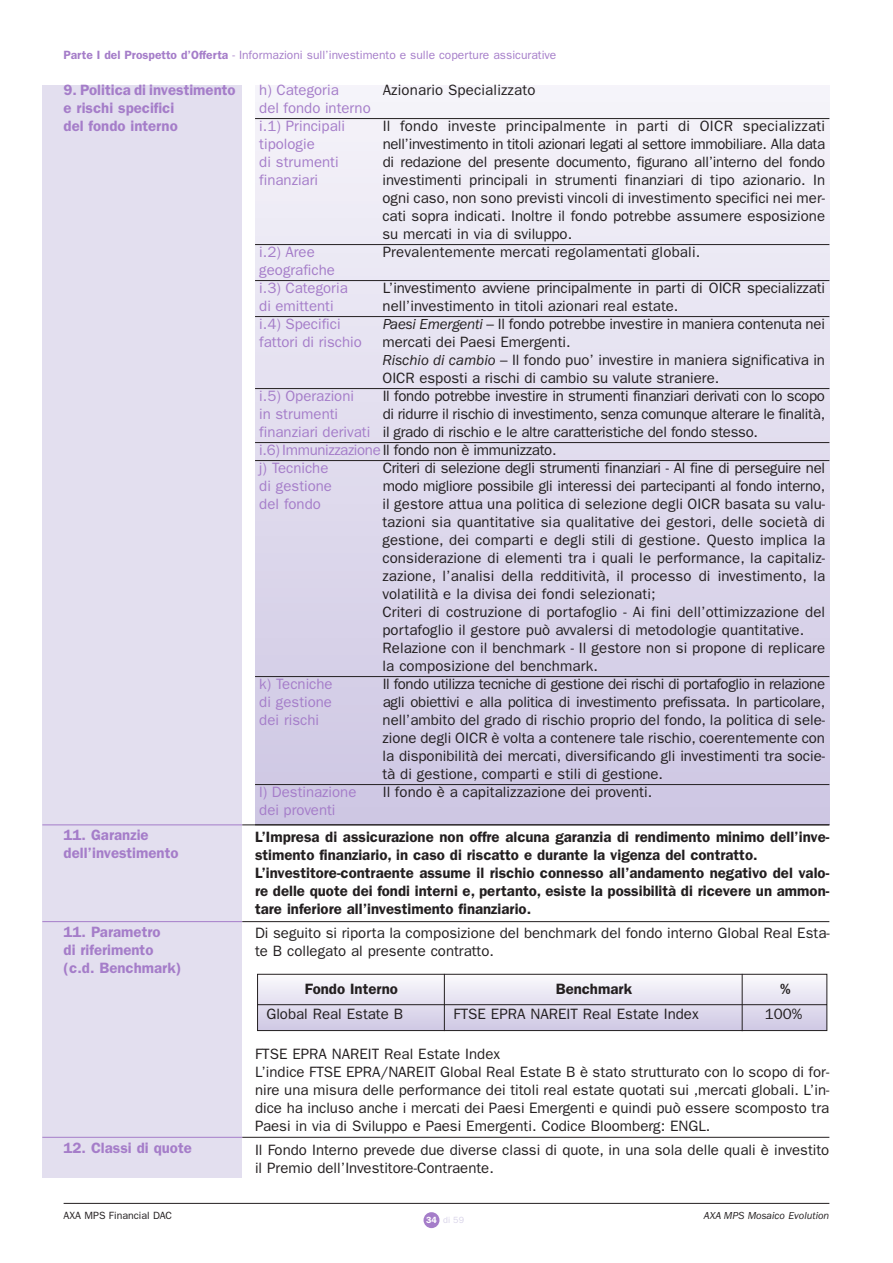
<style>
.page{position:relative;width:893px;height:1263px;background:#fff}
.page>*{position:absolute;margin:0;border:0;box-sizing:border-box;transform-origin:0 0}
.t1{font:15px/18px "Franklin Gothic";color:#231f20}
.t2{font:15px/18px "Franklin Gothic";letter-spacing:-.02em;color:#231f20}
.t3{font:600 15px/18px "Franklin Gothic";color:#231f20}
.t4{font:15px/18px "Franklin Gothic";color:#a57dc9}
.t5{font:600 15px/18px "Franklin Gothic";color:#a57dc9}
.t6{font:15px "Franklin Gothic";letter-spacing:-.025em;color:#231f20}
.t7{font:15px "Franklin Gothic";letter-spacing:.02em;color:#231f20}
.t8{font:12px "Franklin Gothic";color:#a57dc9}
.t9{font:italic 10.5px "Franklin Gothic";color:#231f20}
.t10{font:10.5px "Franklin Gothic";color:#231f20}
.t11{font:9px "Franklin Gothic";color:#d8d3e9}
.s1{font-weight:600}
.s2{font-style:italic}
.s3{color:#a57dc9}
.s4{font-weight:600;color:#fff}
</style>
<div class="page">
<div style="left:255px;top:85px;width:574px;height:740px;background:linear-gradient(to bottom,#f4f3f9,#cdc6e3)"></div>
<div style="left:423px;top:1212px;width:16px;height:16px;background:#a57dc9;border-radius:50%"></div>
<div style="left:42px;top:85px;width:200px;height:1093px;background:#e3dfef"></div>
<hr style="left:255px;top:118px;width:574px;height:1px;background:#231f20">
<hr style="left:255px;top:244px;width:574px;height:1px;background:#231f20">
<hr style="left:255px;top:280px;width:574px;height:1px;background:#231f20">
<hr style="left:255px;top:316px;width:574px;height:1px;background:#231f20">
<hr style="left:255px;top:388px;width:574px;height:1px;background:#231f20">
<hr style="left:255px;top:442px;width:574px;height:1px;background:#231f20">
<hr style="left:255px;top:460px;width:574px;height:1px;background:#231f20">
<hr style="left:255px;top:676px;width:574px;height:1px;background:#231f20">
<hr style="left:255px;top:784px;width:574px;height:1px;background:#231f20">
<hr style="left:255px;top:824px;width:574px;height:1px;background:#231f20">
<svg style="left:257px;top:974px;width:570px;height:57px"></svg>
<hr style="left:741px;top:974px;width:1px;height:57px;background:#231f20">
<hr style="left:444px;top:974px;width:1px;height:57px;background:#231f20">
<hr style="left:64px;top:1203px;width:765px;height:1px;background:#231f20">
<hr style="left:42px;top:825px;width:200px;height:1px;background:#a57dc9">
<hr style="left:242px;top:825px;width:587px;height:1px;background:#231f20">
<hr style="left:42px;top:921px;width:200px;height:1px;background:#a57dc9">
<hr style="left:242px;top:921px;width:587px;height:1px;background:#231f20">
<hr style="left:42px;top:1137px;width:200px;height:1px;background:#a57dc9">
<hr style="left:242px;top:1137px;width:587px;height:1px;background:#231f20">
<p class="t8" style="left:64px;top:51px;width:494px"><span class="s1">Parte I del Prospetto d’Offerta</span> - Informazioni sull’investimento e sulle coperture assicurative</p>
<p class="t5" style="left:64px;top:83px;width:173px">9. Politica di investimento e rischi specifici<br>del fondo interno</p>
<p class="t5" style="left:64px;top:827px;width:116px">11. Garanzie dell’investimento</p>
<p class="t5" style="left:64px;top:924px;width:120px">11. Parametro<br>di riferimento (c.d. Benchmark)</p>
<p class="t5" style="left:64px;top:1140px;width:130px">12. Classi di quote</p>
<p class="t4" style="left:259px;top:83px;width:81px">h) Categoria</p>
<p class="t1" style="left:382px;top:83px;width:154px">Azionario Specializzato</p>
<p class="t4" style="left:259px;top:101px;width:113px">del fondo interno i.1) Principali</p>
<p class="t7" style="left:382px;top:121px;width:444px">Il fondo investe principalmente in parti di OICR specializzati</p>
<p class="t4" style="left:259px;top:137px;width:57px">tipologie</p>
<p class="t6" style="left:382px;top:139px;width:444px">nell’investimento in titoli azionari legati al settore immobiliare. Alla data</p>
<p class="t4" style="left:259px;top:155px;width:81px">di strumenti</p>
<p class="t2" style="left:382px;top:155px;width:444px">di redazione del presente documento, figurano all’interno del fondo</p>
<p class="t4" style="left:259px;top:173px;width:60px">finanziari</p>
<p class="t1" style="left:382px;top:173px;width:444px;text-align:justify">investimenti principali in strumenti finanziari di tipo azionario. In ogni caso, non sono previsti vincoli di investimento specifici nei mer&shy;cati sopra indicati. Inoltre il fondo potrebbe assumere esposizione su mercati in via di sviluppo.</p>
<p class="t4" style="left:259px;top:245px;width:57px">i.2) Aree</p>
<p class="t1" style="left:382px;top:245px;width:319px">Prevalentemente mercati regolamentati globali.</p>
<p class="t4" style="left:259px;top:263px;width:90px">geografiche i.3) Categoria</p>
<p class="t1" style="left:382px;top:281px;width:444px">L’investimento avviene principalmente in parti di OICR specializzati</p>
<p class="t4" style="left:259px;top:299px;width:76px">di emittenti</p>
<p class="t1" style="left:382px;top:299px;width:297px">nell’investimento in titoli azionari real estate.</p>
<p class="t4" style="left:259px;top:317px;width:83px">i.4) Specifici</p>
<p class="t1" style="left:382px;top:317px;width:444px"><span class="s2">Paesi Emergenti</span> – Il fondo potrebbe investire in maniera contenuta nei</p>
<p class="t4" style="left:259px;top:335px;width:104px">fattori di rischio</p>
<p class="t1" style="left:382px;top:335px;width:444px">mercati dei Paesi Emergenti.<br><span class="s2">Rischio di cambio</span> – Il fondo puo’ investire in maniera significativa in<br>OICR esposti a rischi di cambio su valute straniere.</p>
<p class="t4" style="left:259px;top:389px;width:96px">i.5) Operazioni</p>
<p class="t2" style="left:382px;top:389px;width:444px">Il fondo potrebbe investire in strumenti finanziari derivati con lo scopo</p>
<p class="t4" style="left:259px;top:407px;width:80px">in strumenti</p>
<p class="t2" style="left:259px;top:407px;width:567px;text-indent:123px">di ridurre il rischio di investimento, senza comunque alterare le finalità, <span class="s3">finanziari derivati</span> il grado di rischio e le altre caratteristiche del fondo stesso.<br><span class="s3">i.6) Immunizzazione</span>Il fondo non è immunizzato.<br><span class="s3">j) Tecniche</span></p>
<p class="t2" style="left:382px;top:461px;width:444px">Criteri di selezione degli strumenti finanziari - Al fine di perseguire nel</p>
<p class="t4" style="left:259px;top:479px;width:74px">di gestione</p>
<p class="t2" style="left:382px;top:479px;width:444px">modo migliore possibile gli interessi dei partecipanti al fondo interno,</p>
<p class="t4" style="left:259px;top:497px;width:63px">del fondo</p>
<p class="t1" style="left:382px;top:497px;width:444px">il gestore attua una politica di selezione degli OICR basata su valu&shy;tazioni sia quantitative sia qualitative dei gestori, delle società di gestione, dei comparti e degli stili di gestione. Questo implica la considerazione di elementi tra i quali le performance, la capitaliz&shy;zazione, l’analisi della redditività, il processo di investimento, la volatilità e la divisa dei fondi selezionati;<br>Criteri di costruzione di portafoglio - Ai fini dell’ottimizzazione del portafoglio il gestore può avvalersi di metodologie quantitative.<br>Relazione con il benchmark - Il gestore non si propone di replicare la composizione del benchmark.</p>
<p class="t4" style="left:259px;top:677px;width:75px">k) Tecniche</p>
<p class="t6" style="left:382px;top:679px;width:444px">Il fondo utilizza tecniche di gestione dei rischi di portafoglio in relazione</p>
<p class="t4" style="left:259px;top:695px;width:74px">di gestione</p>
<p class="t2" style="left:382px;top:695px;width:444px">agli obiettivi e alla politica di investimento prefissata. In particolare,</p>
<p class="t4" style="left:259px;top:713px;width:61px">dei rischi</p>
<p class="t1" style="left:382px;top:713px;width:444px;text-align:justify">nell’ambito del grado di rischio proprio del fondo, la politica di sele&shy;zione degli OICR è volta a contenere tale rischio, coerentemente con la disponibilità dei mercati, diversificando gli investimenti tra socie&shy;tà di gestione, comparti e stili di gestione.</p>
<p class="t4" style="left:259px;top:785px;width:99px">l) Destinazione</p>
<p class="t1" style="left:382px;top:785px;width:271px">Il fondo è a capitalizzazione dei proventi.</p>
<p class="t4" style="left:259px;top:803px;width:78px">dei proventi</p>
<p class="t3" style="left:255px;top:829px;width:576px">L’Impresa di assicurazione non offre alcuna garanzia di rendimento minimo dell’inve&shy;stimento finanziario, in caso di riscatto e durante la vigenza del contratto.<br>L’investitore-contraente assume il rischio connesso all’andamento negativo del valo&shy;re delle quote dei fondi interni e, pertanto, esiste la possibilità di ricevere un ammon&shy;tare inferiore all’investimento finanziario.</p>
<p class="t1" style="left:255px;top:925px;width:576px">Di seguito si riporta la composizione del benchmark del fondo interno Global Real Esta&shy;te B collegato al presente contratto.</p>
<p class="t3" style="left:305px;top:981px;width:95px">Fondo Interno</p>
<p class="t3" style="left:555px;top:981px;width:78px">Benchmark</p>
<p class="t3" style="left:780px;top:981px;width:12px">%</p>
<p class="t1" style="left:266px;top:1006px;width:138px">Global Real Estate B</p>
<p class="t1" style="left:453px;top:1006px;width:246px">FTSE EPRA NAREIT Real Estate Index</p>
<p class="t1" style="left:765px;top:1006px;width:39px">100%</p>
<p class="t1" style="left:255px;top:1046px;width:576px">FTSE EPRA NAREIT Real Estate Index<br>L’indice FTSE EPRA/NAREIT Global Real Estate B è stato strutturato con lo scopo di for&shy;nire una misura delle performance dei titoli real estate quotati sui ,mercati globali. L’in&shy;dice ha incluso anche i mercati dei Paesi Emergenti e quindi può essere scomposto tra Paesi in via di Sviluppo e Paesi Emergenti. Codice Bloomberg: ENGL.</p>
<p class="t1" style="left:255px;top:1143px;width:575px">Il Fondo Interno prevede due diverse classi di quote, in una sola delle quali è investito il Premio dell’Investitore-Contraente.</p>
<p class="t10" style="left:64px;top:1211px;width:110px">AXA MPS Financial DAC</p>
<p class="t9" style="left:703px;top:1212px;width:127px">AXA MPS Mosaico Evolution</p>
<p class="t11" style="left:426px;top:1217px;width:39px"><span class="s4">34</span> di 59</p>
</div>
